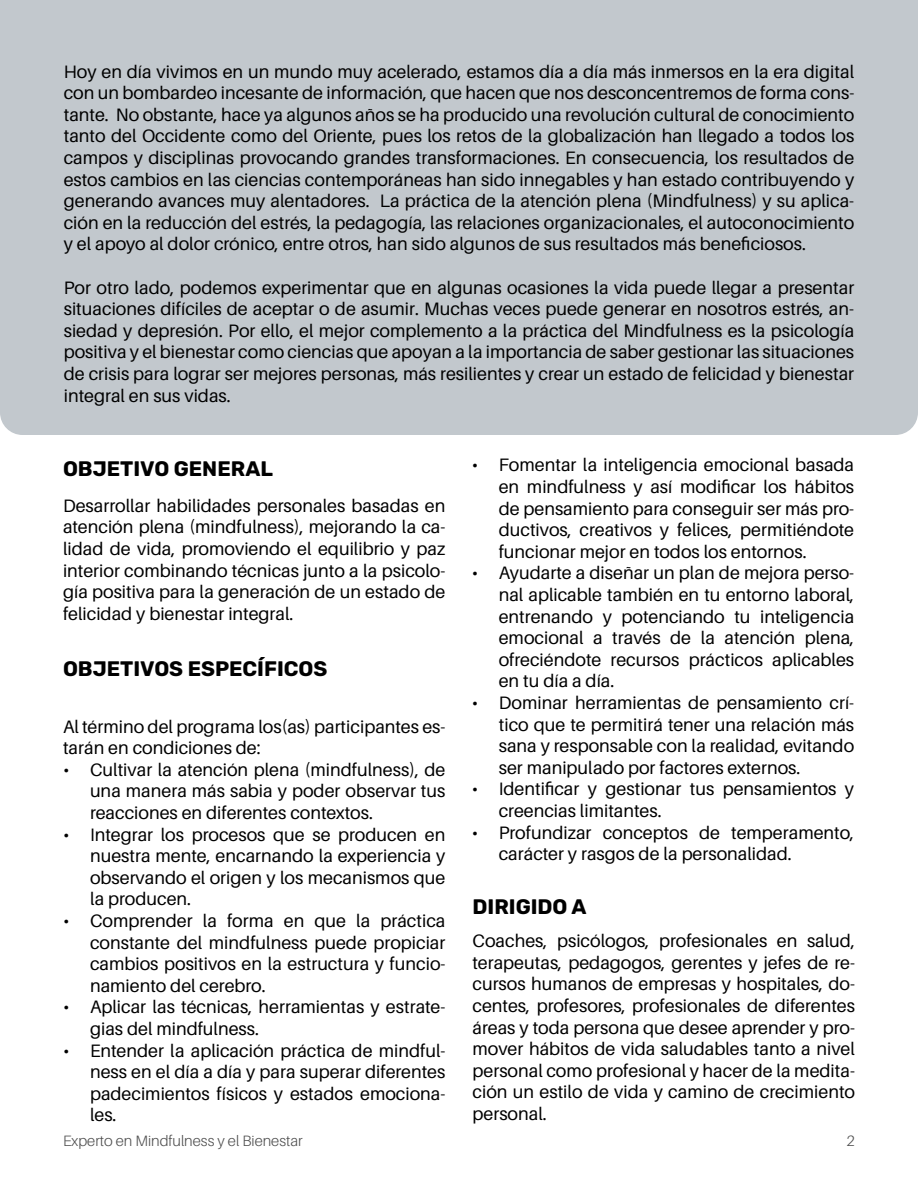
<style>
.page{position:relative;width:918px;height:1188px;background:#fff}
.page>*{position:absolute;margin:0;border:0;box-sizing:border-box;transform-origin:0 0}
.t1{font:700 21px "Rubik";color:#000}
.t2{font:18px/21.6px "Aileron";color:#000;text-align:justify}
.t3{font:300 15px "Aileron";color:#4d4d4d}
</style>
<div class="page">
<div style="left:0;top:0;width:918px;height:435px;background:#c2c8cd"></div>
<p class="t2" style="left:64px;top:61px;width:792px">Hoy en día vivimos en un mundo muy acelerado, estamos día a día más inmersos en la era digital con un bombardeo incesante de información, que hacen que nos desconcentremos de forma cons&shy;tante. No obstante, hace ya algunos años se ha producido una revolución cultural de conocimiento tanto del Occidente como del Oriente, pues los retos de la globalización han llegado a todos los campos y disciplinas provocando grandes transformaciones. En consecuencia, los resultados de estos cambios en las ciencias contemporáneas han sido innegables y han estado contribuyendo y generando avances muy alentadores. La práctica de la atención plena (Mindfulness) y su aplica&shy;ción en la reducción del estrés, la pedagogía, las relaciones organizacionales, el autoconocimiento y el apoyo al dolor crónico, entre otros, han sido algunos de sus resultados más beneficiosos.</p>
<p class="t2" style="left:64px;top:277px;width:792px">Por otro lado, podemos experimentar que en algunas ocasiones la vida puede llegar a presentar situaciones difíciles de aceptar o de asumir. Muchas veces puede generar en nosotros estrés, an&shy;siedad y depresión. Por ello, el mejor complemento a la práctica del Mindfulness es la psicología positiva y el bienestar como ciencias que apoyan a la importancia de saber gestionar las situaciones de crisis para lograr ser mejores personas, más resilientes y crear un estado de felicidad y bienestar integral en sus vidas.</p>
<p class="t1" style="left:63px;top:456px;width:211px">OBJETIVO GENERAL</p>
<p class="t2" style="left:63px;top:495px;width:384px">Desarrollar habilidades personales basadas en atención plena (mindfulness), mejorando la ca&shy;lidad de vida, promoviendo el equilibrio y paz interior combinando técnicas junto a la psicolo&shy;gía positiva para la generación de un estado de felicidad y bienestar integral.</p>
<p class="t1" style="left:63px;top:656px;width:266px">OBJETIVOS ESPECÍFICOS</p>
<p class="t2" style="left:63px;top:716px;width:384px">Al término del programa los(as) participantes es&shy;tarán en condiciones de:</p>
<p class="t2" style="left:90px;top:759px;width:357px;text-indent:-27px">• Cultivar la atención plena (mindfulness), de una manera más sabia y poder observar tus reacciones en diferentes contextos.</p>
<p class="t2" style="left:90px;top:824px;width:357px;text-indent:-27px">• Integrar los procesos que se producen en nuestra mente, encarnando la experiencia y observando el origen y los mecanismos que la producen.</p>
<p class="t2" style="left:90px;top:910px;width:357px;text-indent:-27px">• Comprender la forma en que la práctica constante del mindfulness puede propiciar cambios positivos en la estructura y funcio&shy;namiento del cerebro.</p>
<p class="t2" style="left:90px;top:997px;width:357px;text-indent:-27px">• Aplicar las técnicas, herramientas y estrate&shy;gias del mindfulness.</p>
<p class="t2" style="left:90px;top:1040px;width:357px;text-indent:-27px">• Entender la aplicación práctica de mindful&shy;ness en el día a día y para superar diferentes padecimientos físicos y estados emociona&shy;les.</p>
<p class="t2" style="left:499px;top:455px;width:357px;text-indent:-27px">• Fomentar la inteligencia emocional basada en mindfulness y así modificar los hábitos de pensamiento para conseguir ser más pro&shy;ductivos, creativos y felices, permitiéndote funcionar mejor en todos los entornos.</p>
<p class="t2" style="left:499px;top:563px;width:357px;text-indent:-27px">• Ayudarte a diseñar un plan de mejora perso&shy;nal aplicable también en tu entorno laboral, entrenando y potenciando tu inteligencia emocional a través de la atención plena, ofreciéndote recursos prácticos aplicables en tu día a día.</p>
<p class="t2" style="left:499px;top:692px;width:357px;text-indent:-27px">• Dominar herramientas de pensamiento crí&shy;tico que te permitirá tener una relación más sana y responsable con la realidad, evitando ser manipulado por factores externos.</p>
<p class="t2" style="left:499px;top:779px;width:357px;text-indent:-27px">• Identificar y gestionar tus pensamientos y creencias limitantes.</p>
<p class="t2" style="left:499px;top:822px;width:357px;text-indent:-27px">• Profundizar conceptos de temperamento, carácter y rasgos de la personalidad.</p>
<p class="t1" style="left:473px;top:894px;width:116px">DIRIGIDO A</p>
<p class="t2" style="left:473px;top:930px;width:384px">Coaches, psicólogos, profesionales en salud, terapeutas, pedagogos, gerentes y jefes de re&shy;cursos humanos de empresas y hospitales, do&shy;centes, profesores, profesionales de diferentes áreas y toda persona que desee aprender y pro&shy;mover hábitos de vida saludables tanto a nivel personal como profesional y hacer de la medita&shy;ción un estilo de vida y camino de crecimiento personal.</p>
<p class="t3" style="left:63px;top:1132px;width:241px">Experto en Mindfulness y el Bienestar</p>
<p class="t3" style="left:847px;top:1132px;width:10px">2</p>
</div>
